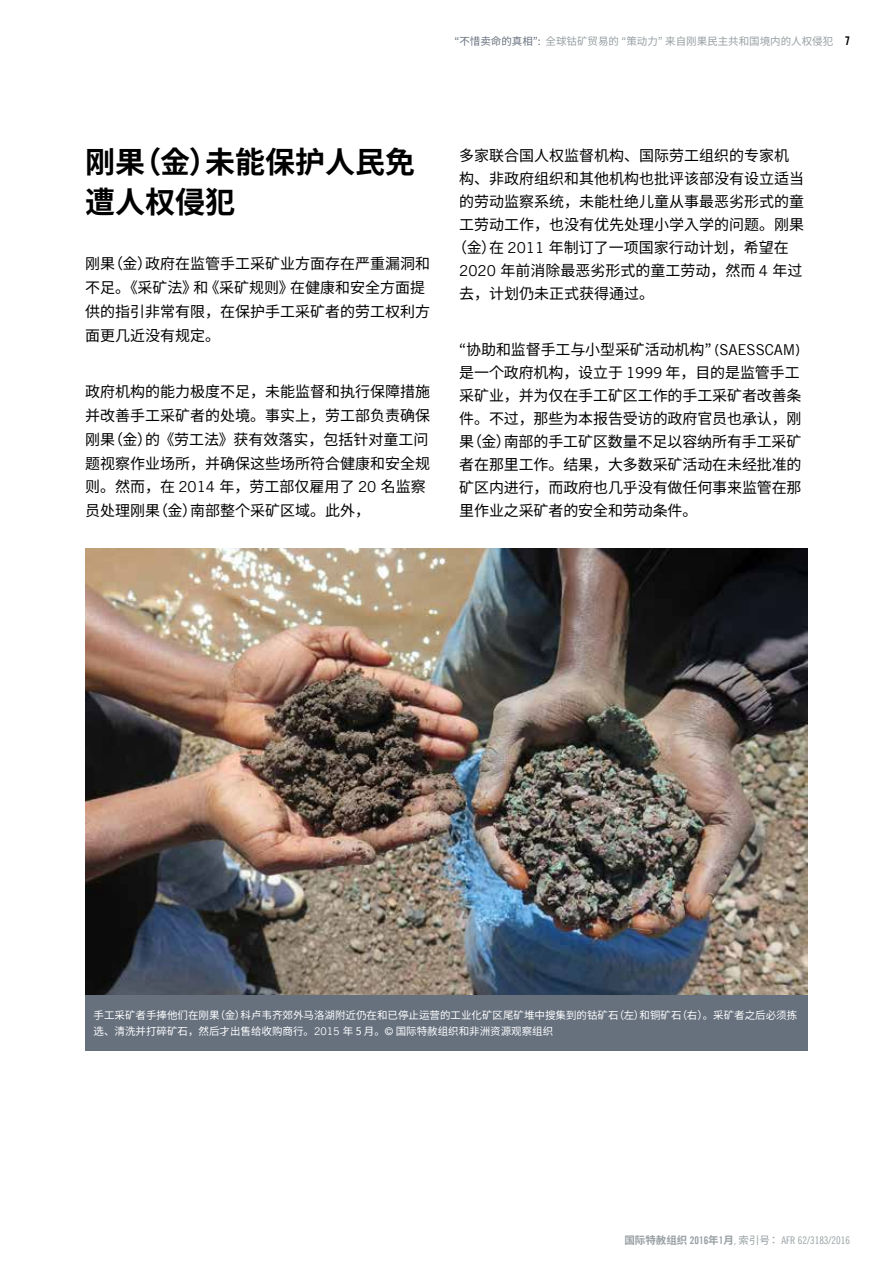
<style>
.page{position:relative;width:893px;height:1263px;background:#fff}
.page>*{position:absolute;margin:0;border:0;box-sizing:border-box;transform-origin:0 0}
.t1{font:700 30px/40.3px "Noto Sans CJ Kjp";color:#000}
.t2{font:15px/23.9px "Noto Sans CJ Kjp";color:#000}
.t3{font:10.5px/16.5px "Noto Sans CJ Kjp";color:#fff}
.t4{font:10.5px "Noto Sans CJ Kjp";color:#979fa2}
.t5{font:10.5px "Amnesty Trade Gothic Cn 18";color:#979fa2}
.s1{color:#67717e}
.s2{font-family:"Amnesty Trade Gothic Bd Cn 20";font-size:12px;color:#000}
.s3{font-family:"Amnesty Trade Gothic"}
.s4{font-family:"Noto Sans CJ Kjp";font-weight:700}
.s5{font-family:"Amnesty Trade Gothic Bd Cn 20"}
.s6{font-family:"Noto Sans CJ Kjp"}
</style>
<div class="page">
<img style="left:85px;top:549px;width:723px;height:446px">
<div style="left:85px;top:995px;width:723px;height:55px;background:#67717e"></div>
<p class="t4" style="left:454px;top:35px;width:397px"><span class="s1">“不惜卖命的真相”:</span> 全球钴矿贸易的 “策动力” 来自刚果民主共和国境内的人权侵犯 <span class="s2">7</span></p>
<h1 class="t1" style="left:85px;top:142px;width:331px">刚果（金）未能保护人民免遭人权侵犯</h1>
<p class="t2" style="left:85px;top:252px;width:346px">刚果（金）政府在监管手工采矿业方面存在严重漏洞和不足。《采矿法》和 《采矿规则》在健康和安全方面提供的指引非常有限，在保护手工采矿者的劳工权利方面更几近没有规定。</p>
<p class="t2" style="left:85px;top:380px;width:346px">政府机构的能力极度不足，未能监督和执行保障措施并改善手工采矿者的处境。事实上，劳工部负责确保刚果（金）的 《劳工法》获有效落实，包括针对童工问题视察作业场所，并确保这些场所符合健康和安全规则。然而，在 <span class="s3">2014</span> 年，劳工部仅雇用了 <span class="s3">20</span> 名监察员处理刚果（金）南部整个采矿区域。此外，</p>
<p class="t2" style="left:459px;top:144px;width:331px">多家联合国人权监督机构、国际劳工组织的专家机</p>
<p class="t2" style="left:459px;top:167px;width:346px">构、非政府组织和其他机构也批评该部没有设立适当</p>
<p class="t2" style="left:459px;top:190px;width:346px">的劳动监察系统，未能杜绝儿童从事最恶劣形式的童</p>
<p class="t2" style="left:459px;top:213px;width:346px">工劳动工作，也没有优先处理小学入学的问题。刚果</p>
<p class="t2" style="left:452px;top:236px;width:338px">（金）在 <span class="s3">2011</span> 年制订了一项国家行动计划，希望在</p>
<p class="t2" style="left:459px;top:259px;width:345px"><span class="s3">2020</span> 年前消除最恶劣形式的童工劳动，然而 <span class="s3">4</span> 年过</p>
<p class="t2" style="left:459px;top:282px;width:196px">去，计划仍未正式获得通过。</p>
<p class="t2" style="left:459px;top:338px;width:344px;line-height:23.1px">“协助和监督手工与小型采矿活动机构” <span class="s3">(SAESSCAM)</span>是一个政府机构，设立于 <span class="s3">1999</span> 年，目的是监管手工采矿业，并为仅在手工矿区工作的手工采矿者改善条件。不过，那些为本报告受访的政府官员也承认，刚果（金）南部的手工矿区数量不足以容纳所有手工采矿者在那里工作。结果，大多数采矿活动在未经批准的矿区内进行，而政府也几乎没有做任何事来监管在那里作业之采矿者的安全和劳动条件。</p>
<p class="t3" style="left:94px;top:1007px;width:705px">手工采矿者手捧他们在刚果（金）科卢韦齐郊外马洛湖附近仍在和已停止运营的工业化矿区尾矿堆中搜集到的钴矿石（左）和铜矿石（右）。采矿者之后必须拣选、清洗并打碎矿石，然后才出售给收购商行。<span class="s3">2015</span> 年 5 月。<span class="s3">©</span> 国际特赦组织和非洲资源观察组织</p>
<p class="t5" style="left:624px;top:1234px;width:227px"><span class="s4">国际特赦组织</span> <span class="s5">2016</span><span class="s4">年</span><span class="s5">1</span><span class="s4">月</span>, <span class="s6">索引号：</span> AFR 62/3183/2016</p>
</div>
